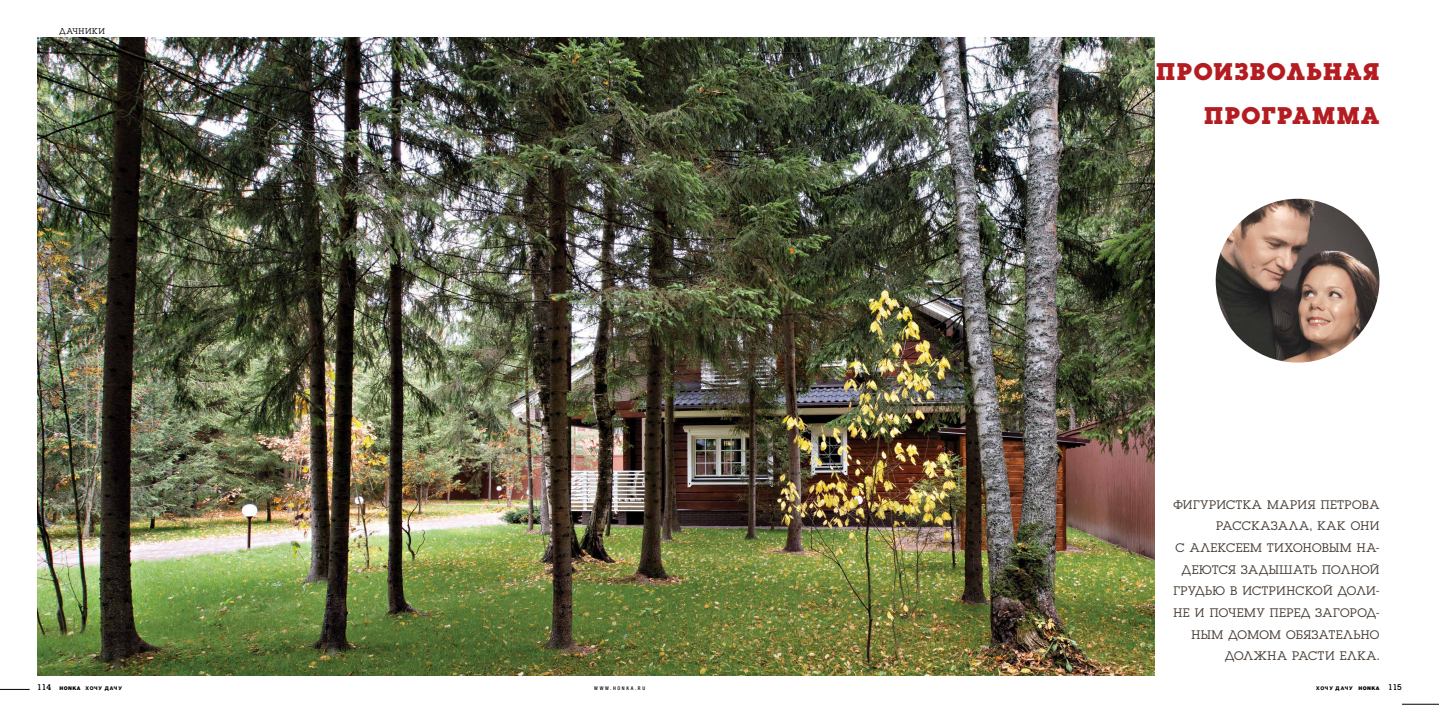
<style>
.page{position:relative;width:1439px;height:720px;background:#fff}
.page>*{position:absolute;margin:0;border:0;box-sizing:border-box;transform-origin:0 0}
.t1{font:700 25.11px/44.6px "Luga";letter-spacing:.055em;color:#b31c21;text-align:right}
.t2{font:12.95px/21.6px "Luga";letter-spacing:.04em;color:#463c34;text-align:right}
.t3{font:8.66px "Luga";letter-spacing:.07em;color:#000}
.t4{font:800 5.08px "Helvetica Neue LTW1 G";letter-spacing:.165em;color:#000}
.t5{font:500 condensed 5.08px "Helvetica Neue LTW1 G";letter-spacing:.325em;color:#000}
.s1{font-family:"Luga";font-weight:400;font-size:8.66px}
.s2{font-weight:900}
</style>
<div class="page">
<svg style="left:0;top:688px;width:30px;height:2px"></svg>
<hr style="left:1402px;top:703px;width:37px;height:1px;background:#000">
<img style="left:37px;top:37px;width:1117px;height:638px">
<img style="left:1215px;top:199px;width:164px;height:163px;border-radius:82px">
<p class="t3" style="left:60px;top:27px;width:47px">ДАЧНИКИ</p>
<h1 class="t1" style="left:1156px;top:49px;width:225px">ПРОИЗВОЛЬНАЯ<br>ПРОГРАММА</h1>
<p class="t2" style="left:1173px;top:494px;width:208px">ФИГУРИСТКА МАРИЯ ПЕТРОВА<br>РАССКАЗАЛА, КАК ОНИ<br>С АЛЕКСЕЕМ ТИХОНОВЫМ НА-<br>ДЕЮТСЯ ЗАДЫШАТЬ ПОЛНОЙ<br>ГРУДЬЮ В ИСТРИНСКОЙ ДОЛИ-<br>НЕ И ПОЧЕМУ ПЕРЕД ЗАГОРОД-<br>НЫМ ДОМОМ ОБЯЗАТЕЛЬНО<br>ДОЛЖНА РАСТИ ЕЛКА.</p>
<p class="t4" style="left:37px;top:685px;width:86px"><span class="s1">114</span> <span class="s2">HONKA</span> ХОЧУ ДАЧУ</p>
<p class="t5" style="left:594px;top:685px;width:52px">WWW.HONKA.RU</p>
<p class="t4" style="left:1316px;top:685px;width:87px">ХОЧУ ДАЧУ <span class="s2">HONKA</span> <span class="s1">115</span></p>
</div>
